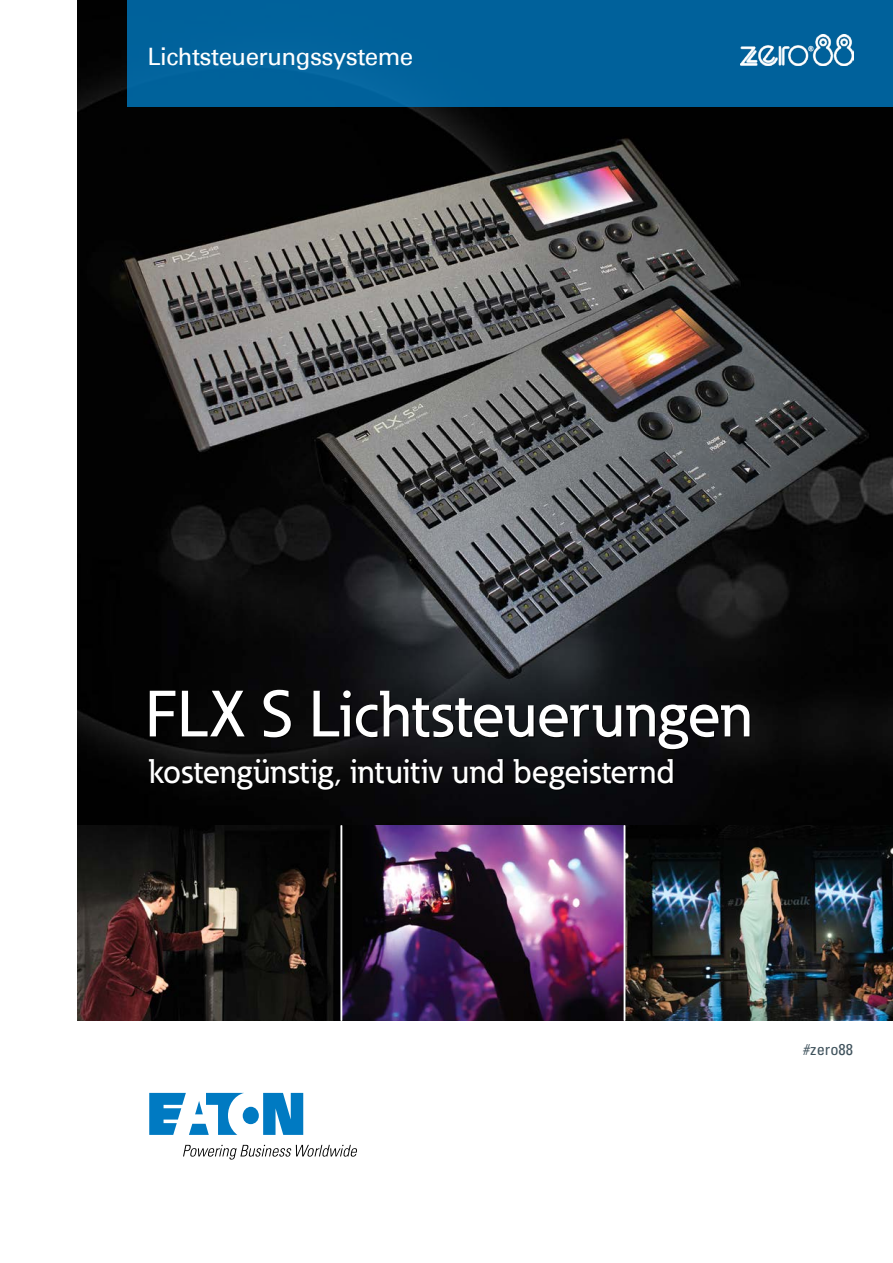
<style>
.page{position:relative;width:893px;height:1263px;background:#fff}
.page>*{position:absolute;margin:0;border:0;box-sizing:border-box;transform-origin:0 0}
.t1{font:500 64.5px "Eaton";color:#fff}
.t2{font:500 33.75px "Eaton";color:#fff}
.t3{font:24px "Univers";letter-spacing:-.02em;color:#fff}
.t4{font:condensed 15.75px "Univers LT Std";color:#40535d;scale:1.04 1}
</style>
<div class="page">
<img style="left:77px;top:0;width:816px;height:825px">
<img style="left:77px;top:825px;width:264px;height:195px">
<img style="left:625px;top:825px;width:268px;height:195px">
<img style="left:342px;top:825px;width:282px;height:195px">
<div style="left:127px;top:0;width:766px;height:106px;background:#00619b"></div>
<img style="left:740px;top:35px;width:114px;height:31px">
<svg style="left:149px;top:1093px;width:154px;height:42px"></svg>
<svg style="left:183px;top:1145px;width:174px;height:14px"></svg>
<p class="t3" style="left:147px;top:42px;width:267px">Lichtsteuerungssysteme</p>
<h1 class="t1" style="left:145px;top:674px;width:608px">FLX S Lichtsteuerungen</h1>
<p class="t2" style="left:149px;top:750px;width:527px">kostengünstig, intuitiv und begeisternd</p>
<p class="t4" style="left:803px;top:1039px;width:50px">#zero88</p>
</div>
